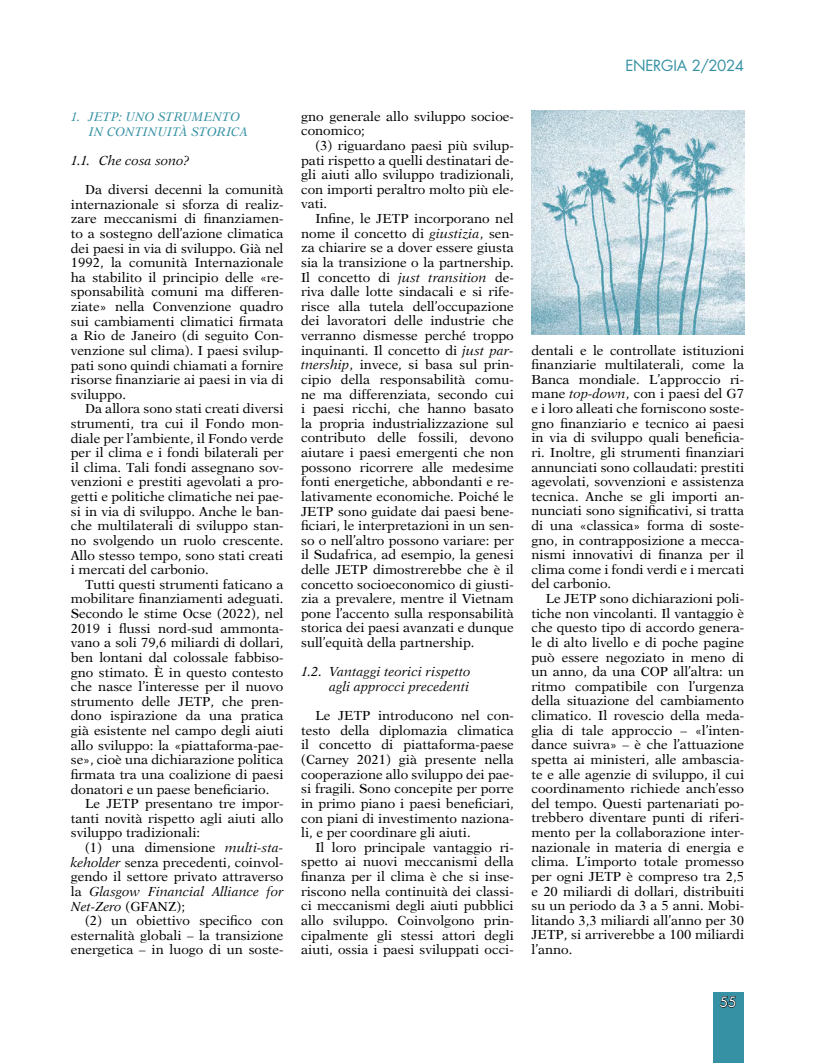
<style>
.page{position:relative;width:815px;height:1063px;background:#fff}
.page>*{position:absolute;margin:0;border:0;box-sizing:border-box;transform-origin:0 0}
.t1{font:15px "Futura";letter-spacing:-.02em;color:#3691a4}
.t2{font:13.75px "Futura";color:#fff}
.t3{font:13.12px/14.6px "New Aster";color:#000;text-align:justify}
.t4{font:italic 13.12px/14.6px "New Aster";letter-spacing:.005em;color:#000;text-align:right}
.t5{font:italic 12.5px/14.6px "New Aster";letter-spacing:.01em;color:#3691a4}
.s1{font-style:italic}
</style>
<div class="page">
<div style="left:713px;top:993px;width:30px;height:70px;background:#3691a4"></div>
<svg style="left:720px;top:996px;width:16px;height:12px"></svg>
<img style="left:531px;top:111px;width:213px;height:223px">
<p class="t5" style="left:89px;top:109px;width:161px;text-indent:-18px">1. JETP: UNO STRUMENTO<br>IN CONTINUITÀ STORICA</p>
<p class="t4" style="left:71px;top:153px;width:121px">1.1. Che cosa sono?</p>
<p class="t3" style="left:71px;top:182px;width:214px;text-indent:14px">Da diversi decenni la comunità internazionale si sforza di realiz&shy;zare meccanismi di finanziamen&shy;to a sostegno dell’azione climatica dei paesi in via di sviluppo. Già nel 1992, la comunità Internazionale ha stabilito il principio delle «re&shy;sponsabilità comuni ma differen&shy;ziate» nella Convenzione quadro sui cambiamenti climatici firmata a Rio de Janeiro (di seguito Con&shy;venzione sul clima). I paesi svilup&shy;pati sono quindi chiamati a fornire risorse finanziarie ai paesi in via di sviluppo.</p>
<p class="t3" style="left:71px;top:402px;width:214px;text-indent:14px">Da allora sono stati creati diversi strumenti, tra cui il Fondo mon&shy;diale per l’ambiente, il Fondo verde per il clima e i fondi bilaterali per il clima. Tali fondi assegnano sov&shy;venzioni e prestiti agevolati a pro&shy;getti e politiche climatiche nei pae&shy;si in via di sviluppo. Anche le ban&shy;che multilaterali di sviluppo stan&shy;no svolgendo un ruolo crescente.<br>Allo stesso tempo, sono stati creati i mercati del carbonio.</p>
<p class="t3" style="left:71px;top:577px;width:214px;text-indent:14px">Tutti questi strumenti faticano a mobilitare finanziamenti adeguati.<br>Secondo le stime Ocse (2022), nel 2019 i flussi nord-sud ammonta&shy;vano a soli 79,6 miliardi di dollari, ben lontani dal colossale fabbiso&shy;gno stimato. È in questo contesto che nasce l’interesse per il nuovo strumento delle JETP, che pren&shy;dono ispirazione da una pratica già esistente nel campo degli aiuti allo sviluppo: la «piattaforma-pae&shy;se», cioè una dichiarazione politica firmata tra una coalizione di paesi donatori e un paese beneficiario.</p>
<p class="t3" style="left:71px;top:796px;width:214px;text-indent:14px">Le JETP presentano tre impor&shy;tanti novità rispetto agli aiuti allo sviluppo tradizionali:</p>
<p class="t3" style="left:71px;top:840px;width:214px;text-indent:14px">(1) una dimensione <span class="s1">multi-sta&shy;keholder</span> senza precedenti, coinvol&shy;gendo il settore privato attraverso la <span class="s1">Glasgow Financial Alliance for Net-Zero</span> (GFANZ);</p>
<p class="t3" style="left:71px;top:913px;width:214px;text-indent:14px">(2) un obiettivo specifico con esternalità globali – la transizione energetica – in luogo di un soste-</p>
<p class="t3" style="left:301px;top:109px;width:214px">gno generale allo sviluppo socioe&shy;conomico;</p>
<p class="t3" style="left:301px;top:138px;width:214px;text-indent:14px">(3) riguardano paesi più svilup&shy;pati rispetto a quelli destinatari de&shy;gli aiuti allo sviluppo tradizionali, con importi peraltro molto più ele&shy;vati.</p>
<p class="t3" style="left:301px;top:211px;width:214px;text-indent:14px">Infine, le JETP incorporano nel nome il concetto di <span class="s1">giustizia</span>, sen&shy;za chiarire se a dover essere giusta sia la transizione o la partnership.<br>Il concetto di <span class="s1">just transition</span> de&shy;riva dalle lotte sindacali e si rife&shy;risce alla tutela dell’occupazione dei lavoratori delle industrie che verranno dismesse perché troppo inquinanti. Il concetto di <span class="s1">just par&shy;tnership</span>, invece, si basa sul prin&shy;cipio della responsabilità comu&shy;ne ma differenziata, secondo cui i paesi ricchi, che hanno basato la propria industrializzazione sul contributo delle fossili, devono aiutare i paesi emergenti che non possono ricorrere alle medesime fonti energetiche, abbondanti e re&shy;lativamente economiche. Poiché le JETP sono guidate dai paesi bene&shy;ficiari, le interpretazioni in un sen&shy;so o nell’altro possono variare: per il Sudafrica, ad esempio, la genesi delle JETP dimostrerebbe che è il concetto socioeconomico di giusti&shy;zia a prevalere, mentre il Vietnam pone l’accento sulla responsabilità storica dei paesi avanzati e dunque sull’equità della partnership.</p>
<p class="t4" style="left:301px;top:665px;width:171px">1.2. Vantaggi teorici rispetto agli approcci precedenti</p>
<p class="t3" style="left:301px;top:708px;width:214px;text-indent:14px">Le JETP introducono nel con&shy;testo della diplomazia climatica il concetto di piattaforma-paese (Carney 2021) già presente nella cooperazione allo sviluppo dei pae&shy;si fragili. Sono concepite per porre in primo piano i paesi beneficiari, con piani di investimento naziona&shy;li, e per coordinare gli aiuti.</p>
<p class="t3" style="left:301px;top:840px;width:214px;text-indent:14px">Il loro principale vantaggio ri&shy;spetto ai nuovi meccanismi della finanza per il clima è che si inse&shy;riscono nella continuità dei classi&shy;ci meccanismi degli aiuti pubblici allo sviluppo. Coinvolgono prin&shy;cipalmente gli stessi attori degli aiuti, ossia i paesi sviluppati occi-</p>
<p class="t1" style="left:625px;top:55px;width:120px">ENERGIA 2/2024</p>
<p class="t3" style="left:532px;top:343px;width:214px">dentali e le controllate istituzioni finanziarie multilaterali, come la Banca mondiale. L’approccio ri&shy;mane <span class="s1">top-down</span>, con i paesi del G7 e i loro alleati che forniscono soste&shy;gno finanziario e tecnico ai paesi in via di sviluppo quali beneficia&shy;ri. Inoltre, gli strumenti finanziari annunciati sono collaudati: prestiti agevolati, sovvenzioni e assistenza tecnica. Anche se gli importi an&shy;nunciati sono significativi, si tratta di una «classica» forma di soste&shy;gno, in contrapposizione a mecca&shy;nismi innovativi di finanza per il clima come i fondi verdi e i mercati del carbonio.</p>
<p class="t3" style="left:532px;top:591px;width:214px;text-indent:14px">Le JETP sono dichiarazioni poli&shy;tiche non vincolanti. Il vantaggio è che questo tipo di accordo genera&shy;le di alto livello e di poche pagine può essere negoziato in meno di un anno, da una COP all’altra: un ritmo compatibile con l’urgenza della situazione del cambiamento climatico. Il rovescio della meda&shy;glia di tale approccio – «l’inten&shy;dance suivra» – è che l’attuazione spetta ai ministeri, alle ambascia&shy;te e alle agenzie di sviluppo, il cui coordinamento richiede anch’esso del tempo. Questi partenariati po&shy;trebbero diventare punti di riferi&shy;mento per la collaborazione inter&shy;nazionale in materia di energia e clima. L’importo totale promesso per ogni JETP è compreso tra 2,5 e 20 miliardi di dollari, distribuiti su un periodo da 3 a 5 anni. Mobi&shy;litando 3,3 miliardi all’anno per 30<br>JETP, si arriverebbe a 100 miliardi l’anno.</p>
<p class="t2" style="left:720px;top:993px;width:18px">55</p>
</div>
